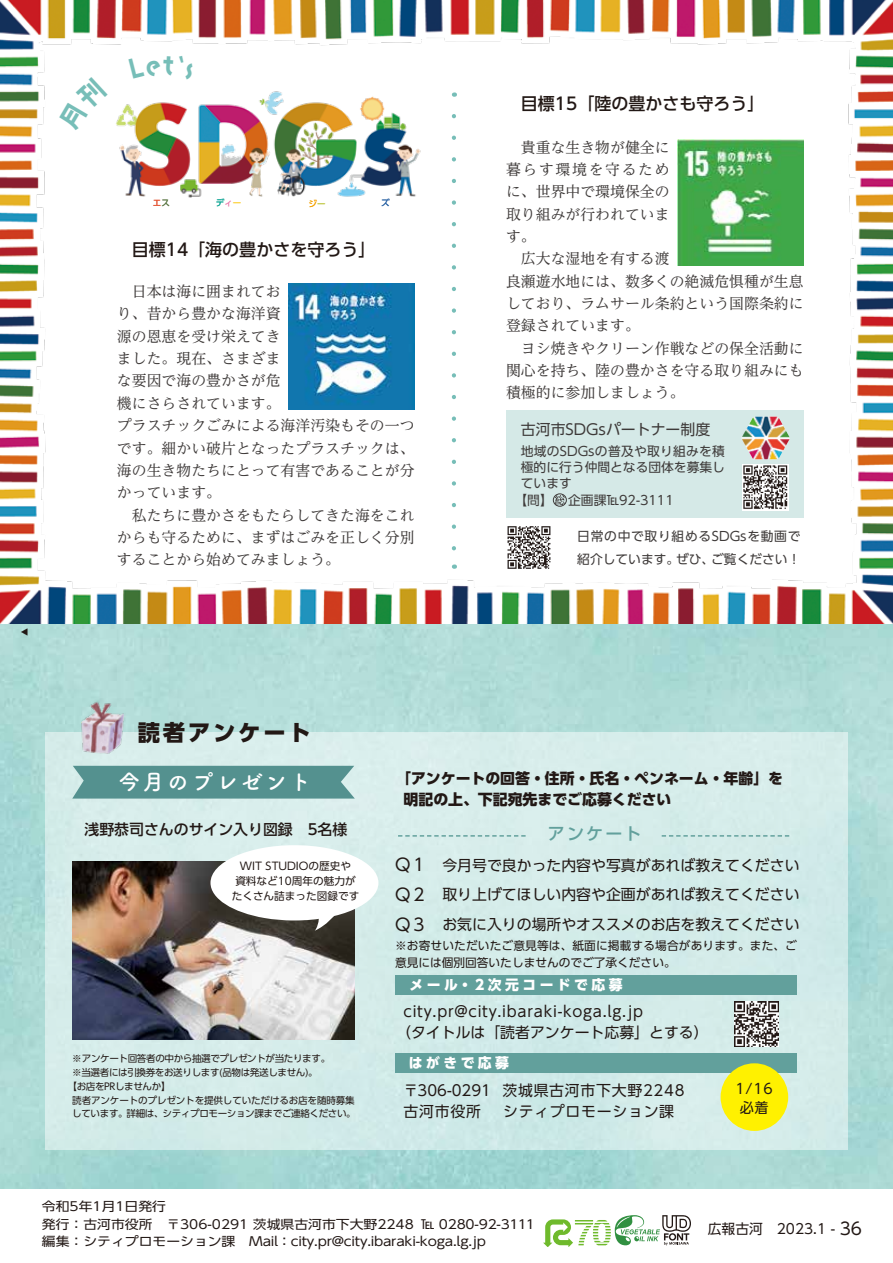
<style>
.page{position:relative;width:893px;height:1263px;background:#fff}
.page>*{position:absolute;margin:0;border:0;box-sizing:border-box;transform-origin:0 0}
.t1{font:800 22.35px "UD Shin Go Pro";letter-spacing:.125em;color:#221815}
.t2{font:700 22.05px "Tsuku A Rd Gothic";letter-spacing:.125em;color:#fff}
.t3{font:500 16.95px "UD Shin Go Pro";color:#221815}
.t4{font:500 16.95px "UD Shin Go Pro";letter-spacing:.125em;color:#62a09c}
.t5{font:14.85px/22.4px "UD Reimin Pro";color:#3e3a39}
.t6{font:14.85px/21.3px "UD Shin Go Pro";letter-spacing:.05em;color:#221815}
.t7{font:14.85px/29.7px "UD Shin Go Pro";color:#221815;text-align:justify}
.t8{font:800 14.85px/21.3px "UD Shin Go Pro";color:#221815}
.t9{font:500 14.85px "UD Shin Go Pro";color:#221815}
.t10{font:14.85px "UD Shin Go Pro";color:#3e3a39}
.t11{font:14.1px/18px "UD Shin Go Pro";color:#221815}
.t12{font:800 13.8px "UD Shin Go Pro";letter-spacing:.25em;color:#fff}
.t13{font:13.8px "UD Shin Go Pro";color:#221815}
.t14{font:12.75px/15.9px "UD Shin Go Pro";color:#3e3a39;text-align:justify}
.t15{font:12.45px/18.8px "UD Shin Go Pro";color:#221815;scale:1.11 1}
.t16{font:11.7px/17px "UD Shin Go Pro";letter-spacing:.01em;color:#221815}
.t17{font:10.65px/14.9px "UD Shin Go Pro";color:#221815;text-align:center}
.t18{font:9.6px "UD Shin Go Pro";letter-spacing:-.04em;color:#221815}
.t19{font:9.6px "UD Shin Go Pro";letter-spacing:-.015em;color:#221815}
.t20{font:8.55px "UD Shin Go Pro";color:#0ba493}
.t21{font:8.55px "UD Shin Go Pro";color:#e35433}
.t22{font:8.55px "UD Shin Go Pro";color:#f5a200}
.t23{font:8.55px "UD Shin Go Pro";color:#2861a3}
.t24{font:300 7.95px "UD Shin Go Pro";color:#221815;scale:1.33 1}
.s1{color:#5d7846}
.s2{color:#ee87b4}
.s3{color:#fdd23e}
.s4{color:#c2ca4a}
.s5{font-size:16.95px}
</style>
<div class="page">
<div style="left:45px;top:732px;width:803px;height:417px;background:#d5ecea"></div>
<img style="left:0;top:0;width:893px;height:624px">
<svg style="left:543px;top:1215px;width:148px;height:31px"></svg>
<img style="left:80px;top:701px;width:46px;height:53px">
<div style="left:395px;top:1053px;width:402px;height:19px;background:#62a09c"></div>
<div style="left:395px;top:975px;width:402px;height:20px;background:#62a09c"></div>
<svg style="left:398px;top:835px;width:128px;height:2px"></svg>
<svg style="left:662px;top:835px;width:127px;height:2px"></svg>
<div style="left:721px;top:1063px;width:67px;height:68px;background:#fff100;border-radius:50%"></div>
<div style="left:72px;top:766px;width:282px;height:32px;background:#54918f"></div>
<img style="left:72px;top:861px;width:283px;height:179px">
<img style="left:261px;top:86px;width:165px;height:124px">
<svg style="left:452px;top:116px;width:4px;height:440px"></svg>
<img style="left:677px;top:139px;width:127px;height:126px">
<img style="left:288px;top:284px;width:127px;height:126px">
<div style="left:506px;top:410px;width:298px;height:107px;background:#d5e9e7"></div>
<div style="left:553px;top:494px;width:14px;height:12px;border:1px solid #3e3a39;border-radius:50%"></div>
<svg style="left:555px;top:495px;width:10px;height:10px"></svg>
<img style="left:743px;top:465px;width:45px;height:46px">
<img style="left:742px;top:417px;width:48px;height:42px">
<img style="left:506px;top:526px;width:46px;height:44px">
<svg style="left:210px;top:845px;width:168px;height:86px;background:#d8dbd9"></svg>
<img style="left:734px;top:1002px;width:44px;height:44px">
<svg style="left:58px;top:55px;width:203px;height:211px"></svg>
<p class="t24" style="left:20px;top:625px;width:8px">◀</p>
<p class="t21" style="left:153px;top:196px;width:19px">エ<span class="s1">ス</span></p>
<p class="t20" style="left:216px;top:196px;width:27px">デ<span class="s2">ィ</span><span class="s3">ー</span></p>
<p class="t22" style="left:308px;top:196px;width:19px">ジ<span class="s4">ー</span></p>
<p class="t23" style="left:381px;top:196px;width:10px">ズ</p>
<p class="t3" style="left:132px;top:235px;width:245px">目標14「海の豊かさを守ろう」</p>
<p class="t5" style="left:117px;top:280px;width:299px">　日本は海に囲まれてお<br>り、昔から豊かな海洋資<br>源の恩恵を受け栄えてき<br>ました。現在、さまざま<br>な要因で海の豊かさが危<br>機にさらされています。<br>プラスチックごみによる海洋汚染もその一つです。細かい破片となったプラスチックは、海の生き物たちにとって有害であることが分かっています。<br>　私たちに豊かさをもたらしてきた海をこれからも守るために、まずはごみを正しく分別することから始めてみましょう。</p>
<p class="t3" style="left:521px;top:90px;width:245px">目標15「陸の豊かさも守ろう」</p>
<p class="t5" style="left:506px;top:135px;width:299px">　貴重な生き物が健全に<br>暮らす環境を守るため<br>に、世界中で環境保全の<br>取り組みが行われていま<br>す。<br>　広大な湿地を有する渡<br>良瀬遊水地には、数多くの絶滅危惧種が生息しており、ラムサール条約という国際条約に登録されています。<br>　ヨシ焼きやクリーン作戦などの保全活動に関心を持ち、陸の豊かさを守る取り組みにも積極的に参加しましょう。</p>
<p class="t10" style="left:521px;top:417px;width:191px">古河市SDGsパートナー制度</p>
<p class="t14" style="left:521px;top:443px;width:206px">地域のSDGsの普及や取り組みを積極的に行う仲間となる団体を募集しています</p>
<p class="t14" style="left:514px;top:492px;width:161px">【問】 企画課℡92-3111</p>
<p class="t14" style="left:577px;top:525px;width:225px;line-height:22.4px">日常の中で取り組めるSDGsを動画で紹介しています。ぜひ、ご覧ください！</p>
<h1 class="t1" style="left:138px;top:714px;width:175px">読者アンケート</h1>
<h2 class="t2" style="left:118px;top:765px;width:195px">今月のプレゼント</h2>
<p class="t8" style="left:404px;top:767px;width:381px;text-indent:-7px">「アンケートの回答・住所・氏名・ペンネーム・年齢」を明記の上、下記宛先までご応募ください</p>
<p class="t9" style="left:84px;top:817px;width:264px">浅野恭司さんのサイン入り図録　5名様</p>
<p class="t4" style="left:548px;top:820px;width:95px">アンケート</p>
<p class="t17" style="left:232px;top:859px;width:129px">WIT STUDIOの歴史や<br>資料など10周年の魅力がたくさん詰まった図録です</p>
<p class="t7" style="left:395px;top:849px;width:406px"><span class="s5">Q１</span> 今月号で良かった内容や写真があれば教えてください<span class="s5">Q２</span> 取り上げてほしい内容や企画があれば教えてください<span class="s5">Q３</span> お気に入りの場所やオススメのお店を教えてください</p>
<p class="t16" style="left:395px;top:937px;width:403px">※お寄せいただいたご意見等は、紙面に掲載する場合があります。また、ご意見には個別回答いたしませんのでご了承ください。</p>
<p class="t12" style="left:410px;top:974px;width:214px">メール・2次元コードで応募</p>
<p class="t6" style="left:396px;top:1000px;width:314px;text-indent:7px">city.pr@city.ibaraki-koga.lg.jp<br>（タイトルは「読者アンケート応募」とする）</p>
<p class="t18" style="left:72px;top:1051px;width:259px">※アンケート回答者の中から抽選でプレゼントが当たります。</p>
<p class="t18" style="left:72px;top:1064px;width:247px">※当選者には引換券をお送りします(品物は発送しません)。</p>
<p class="t18" style="left:68px;top:1078px;width:105px">【お店をPRしませんか】</p>
<p class="t19" style="left:72px;top:1092px;width:284px">読者アンケートのプレゼントを提供していただけるお店を随時募集</p>
<p class="t18" style="left:72px;top:1106px;width:285px">しています。詳細は、シティプロモーション課までご連絡ください。</p>
<p class="t12" style="left:409px;top:1051px;width:102px">はがきで応募</p>
<p class="t6" style="left:404px;top:1079px;width:282px">〒306-0291 茨城県古河市下大野2248古河市役所　 シティプロモーション課</p>
<p class="t11" style="left:736px;top:1080px;width:39px">1/16必着</p>
<p class="t15" style="left:42px;top:1196px;width:446px">令和5年1月1日発行<br>発行：古河市役所　〒306-0291 茨城県古河市下大野2248 ℡ 0280-92-3111</p>
<p class="t15" style="left:42px;top:1232px;width:401px">編集：シティプロモーション課　Mail：city.pr@city.ibaraki-koga.lg.jp</p>
<p class="t13" style="left:708px;top:1218px;width:156px">広報古河　2023.1 - <span class="s5">36</span></p>
</div>
